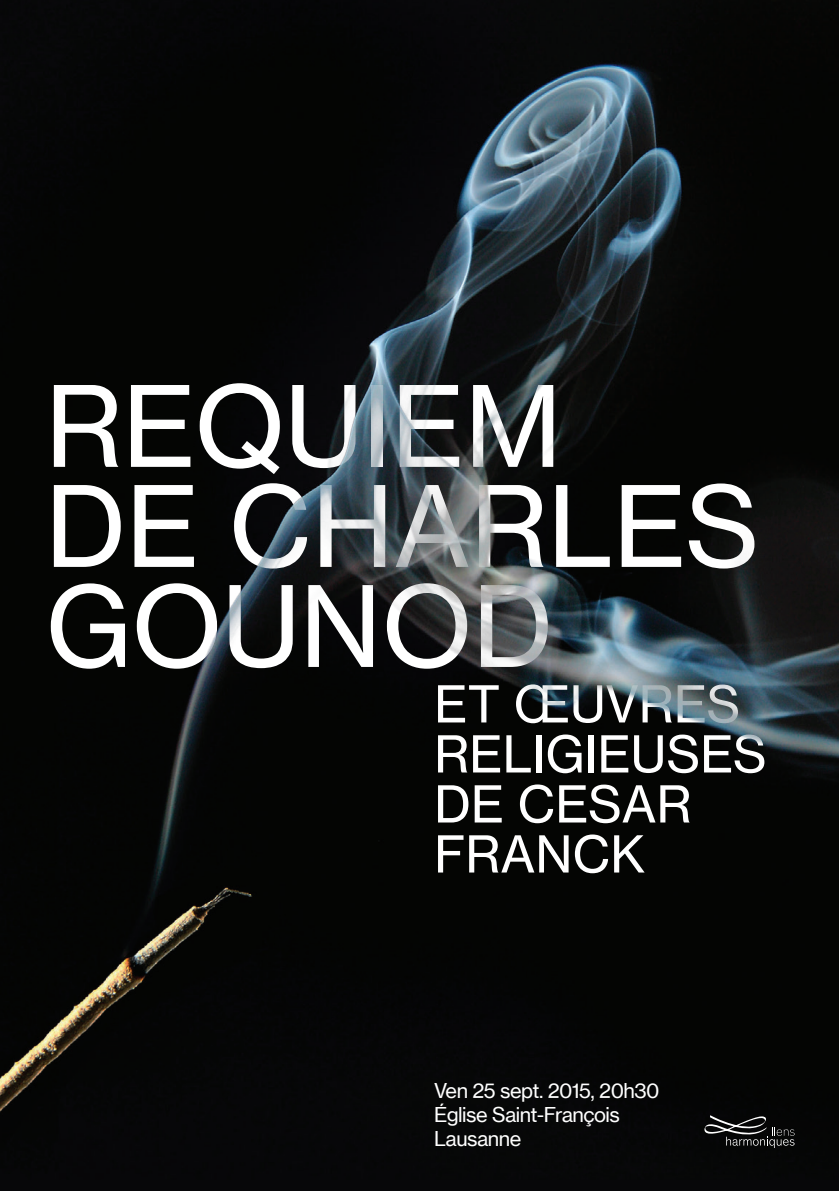
<style>
.page{position:relative;width:840px;height:1191px;background:#fff}
.page>*{position:absolute;margin:0;border:0;box-sizing:border-box;transform-origin:0 0}
.t1{font:110px/100px "N Haas Grotesk TXW02 55 Rg";color:#fff}
.t2{font:50px/50px "N Haas Grotesk TXW02 55 Rg";color:#fff}
.t3{font:20px/24px "N Haas Grotesk TXW02 55 Rg";letter-spacing:-.025em;color:#fff}
</style>
<div class="page">
<img style="left:0;top:1px;width:838px;height:1190px">
<svg style="left:703px;top:1115px;width:91px;height:33px;background:#2b2b2b"></svg>
<h1 class="t1" style="left:45px;top:376px;width:715px">REQUIEM<br>DE CHARLES<br>GOUNOD</h1>
<h2 class="t2" style="left:434px;top:679px;width:334px">ET ŒUVRES<br>RELIGIEUSES<br>DE CESAR<br>FRANCK</h2>
<p class="t3" style="left:434px;top:1078px;width:227px">Ven 25 sept. 2015, 20h30<br>Église Saint-François<br>Lausanne</p>
</div>
